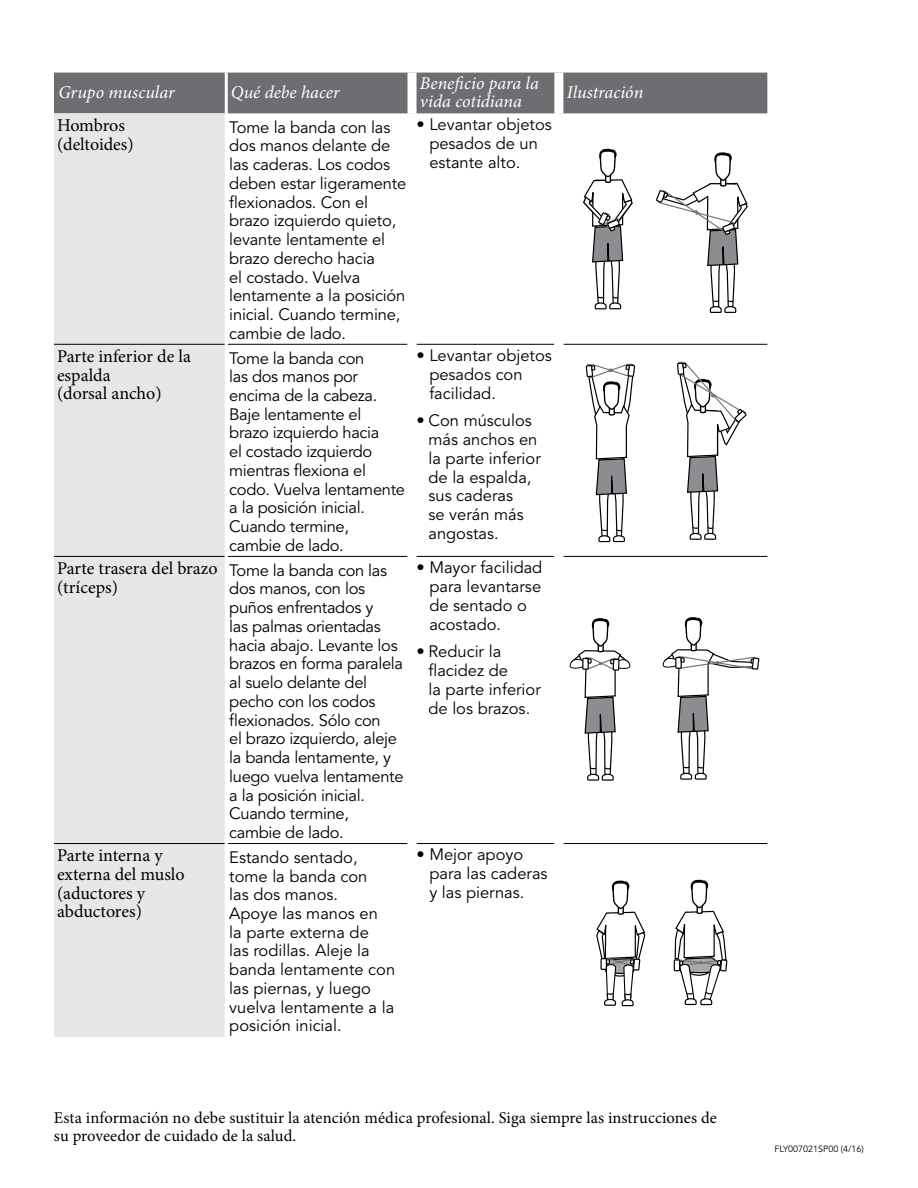
<style>
.page{position:relative;width:918px;height:1188px;background:#fff}
.page>*{position:absolute;margin:0;border:0;box-sizing:border-box;transform-origin:0 0}
.t1{font:18px/18.8px "Minion Pro";color:#000}
.t2{font:italic 18px/18.8px "Minion Pro";color:#fff}
.t3{font:16.5px/18.8px "Avenir LT Std";letter-spacing:-.01em;color:#000}
.t4{font:16.5px/18.8px "Minion Pro";letter-spacing:.005em;color:#000}
.t5{font:9px "Avenir LT Std";color:#000}
</style>
<div class="page">
<div style="left:54px;top:73px;width:713px;height:40px;background:#6d6e71"></div>
<div style="left:54px;top:113px;width:171px;height:924px;background:#e6e7e8"></div>
<hr style="left:54px;top:344px;width:171px;height:1px;background:#000">
<hr style="left:228px;top:344px;width:180px;height:1px;background:#000">
<hr style="left:417px;top:344px;width:137px;height:1px;background:#000">
<hr style="left:563px;top:344px;width:204px;height:1px;background:#000">
<hr style="left:54px;top:556px;width:171px;height:1px;background:#000">
<hr style="left:228px;top:556px;width:180px;height:1px;background:#000">
<hr style="left:417px;top:556px;width:137px;height:1px;background:#000">
<hr style="left:563px;top:556px;width:204px;height:1px;background:#000">
<hr style="left:54px;top:843px;width:171px;height:1px;background:#000">
<hr style="left:228px;top:843px;width:180px;height:1px;background:#000">
<hr style="left:417px;top:843px;width:137px;height:1px;background:#000">
<hr style="left:563px;top:843px;width:204px;height:1px;background:#000">
<hr style="left:225px;top:73px;width:3px;height:40px;background:#fff">
<div style="left:408px;top:73px;width:9px;height:40px;background:#fff"></div>
<div style="left:554px;top:73px;width:9px;height:40px;background:#fff"></div>
<svg style="left:677px;top:361px;width:70px;height:179px"></svg>
<svg style="left:585px;top:363px;width:51px;height:180px"></svg>
<svg style="left:674px;top:879px;width:54px;height:127px"></svg>
<svg style="left:596px;top:880px;width:50px;height:127px"></svg>
<svg style="left:569px;top:618px;width:62px;height:163px"></svg>
<svg style="left:662px;top:617px;width:98px;height:163px"></svg>
<svg style="left:583px;top:148px;width:50px;height:162px"></svg>
<svg style="left:656px;top:152px;width:92px;height:161px"></svg>
<p class="t2" style="left:58px;top:83px;width:118px">Grupo muscular</p>
<p class="t2" style="left:231px;top:83px;width:111px">Qué debe hacer</p>
<p class="t2" style="left:420px;top:74px;width:121px">Beneficio para la vida cotidiana</p>
<p class="t2" style="left:567px;top:83px;width:78px">Ilustración</p>
<p class="t1" style="left:57px;top:116px;width:78px">Hombros (deltoides)</p>
<p class="t3" style="left:229px;top:118px;width:179px">Tome la banda con las dos manos delante de las caderas. Los codos deben estar ligeramente flexionados. Con el brazo izquierdo quieto, levante lentamente el brazo derecho hacia<br>el costado. Vuelva lentamente a la posición inicial. Cuando termine, cambie de lado.</p>
<p class="t3" style="left:429px;top:116px;width:124px;text-indent:-13px">• Levantar objetos pesados de un estante alto.</p>
<p class="t1" style="left:57px;top:347px;width:136px">Parte inferior de la espalda<br>(dorsal ancho)</p>
<p class="t3" style="left:229px;top:349px;width:177px">Tome la banda con<br>las dos manos por encima de la cabeza.<br>Baje lentamente el brazo izquierdo hacia<br>el costado izquierdo mientras flexiona el codo. Vuelva lentamente a la posición inicial.<br>Cuando termine, cambie de lado.</p>
<p class="t3" style="left:429px;top:347px;width:124px;text-indent:-13px">• Levantar objetos pesados con facilidad.</p>
<p class="t3" style="left:429px;top:412px;width:114px;text-indent:-12px">• Con músculos más anchos en la parte inferior de la espalda, sus caderas<br>se verán más angostas.</p>
<p class="t1" style="left:57px;top:559px;width:162px">Parte trasera del brazo (tríceps)</p>
<p class="t3" style="left:229px;top:561px;width:176px">Tome la banda con las dos manos, con los puños enfrentados y<br>las palmas orientadas hacia abajo. Levante los brazos en forma paralela al suelo delante del pecho con los codos flexionados. Sólo con<br>el brazo izquierdo, aleje la banda lentamente, y luego vuelva lentamente a la posición inicial.<br>Cuando termine, cambie de lado.</p>
<p class="t3" style="left:429px;top:559px;width:115px;text-indent:-13px">• Mayor facilidad para levantarse de sentado o acostado.</p>
<p class="t3" style="left:429px;top:643px;width:114px;text-indent:-12px">• Reducir la flacidez de<br>la parte inferior de los brazos.</p>
<p class="t1" style="left:57px;top:846px;width:129px">Parte interna y externa del muslo (aductores y abductores)</p>
<p class="t3" style="left:229px;top:848px;width:167px">Estando sentado, tome la banda con<br>las dos manos.<br>Apoye las manos en<br>la parte externa de<br>las rodillas. Aleje la banda lentamente con las piernas, y luego vuelva lentamente a la posición inicial.</p>
<p class="t3" style="left:429px;top:846px;width:120px;text-indent:-13px">• Mejor apoyo para las caderas y las piernas.</p>
<p class="t4" style="left:54px;top:1108px;width:664px">Esta información no debe sustituir la atención médica profesional. Siga siempre las instrucciones de su proveedor de cuidado de la salud.</p>
<p class="t5" style="left:774px;top:1144px;width:91px">FLY007021SP00 (4/16)</p>
</div>
